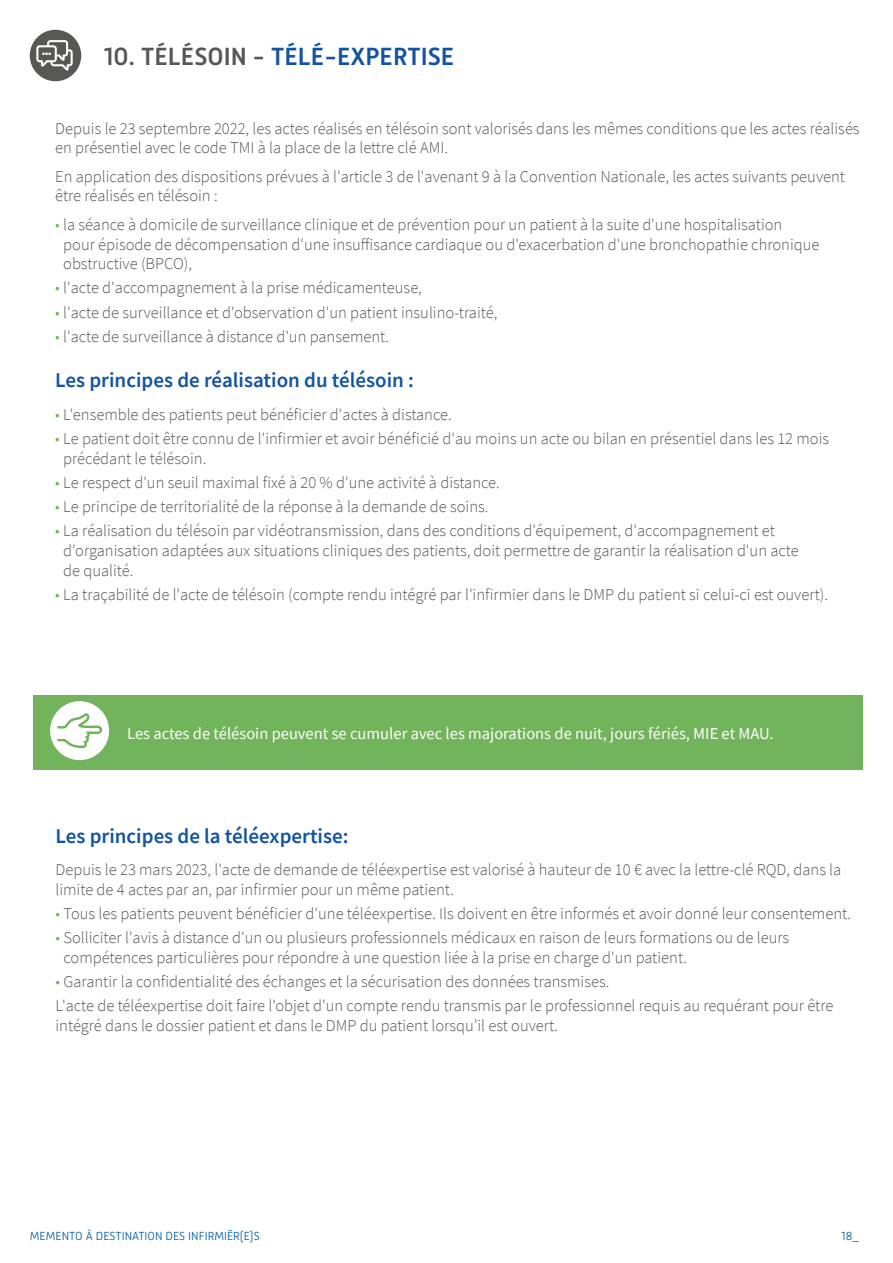
<style>
.page{position:relative;width:893px;height:1263px;background:#fff}
.page>*{position:absolute;margin:0;border:0;box-sizing:border-box;transform-origin:0 0}
.t1{font:500 25.5px "Mic 32 New";color:#1354a0}
.t2{font:600 21px "Source Sans Pro";color:#1354a0}
.t3{font:300 16.5px/19.8px "Source Sans Pro";color:#575756}
.t4{font:16.5px "Source Sans Pro";color:#fff}
.t5{font:300 12px "Mic 32 New";color:#005da9}
.s1{color:#585758}
.s2{color:#72b45b}
</style>
<div class="page">
<div style="left:30px;top:30px;width:51px;height:51px;background:#575755;border-radius:50%"></div>
<svg style="left:36px;top:40px;width:37px;height:31px"></svg>
<div style="left:34px;top:695px;width:829px;height:75px;background:#72b45b"></div>
<div style="left:50px;top:701px;width:59px;height:59px;background:#fff;border-radius:50%"></div>
<svg style="left:57px;top:713px;width:45px;height:35px"></svg>
<h1 class="t1" style="left:103px;top:42px;width:353px"><span class="s1">10. TÉLÉSOIN -</span> TÉLÉ-EXPERTISE</h1>
<p class="t3" style="left:55px;top:118px;width:806px">Depuis le 23 septembre 2022, les actes réalisés en télésoin sont valorisés dans les mêmes conditions que les actes réalisés en présentiel avec le code TMI à la place de la lettre clé AMI.</p>
<p class="t3" style="left:55px;top:166px;width:791px">En application des dispositions prévues à l'article 3 de l'avenant 9 à la Convention Nationale, les actes suivants peuvent être réalisés en télésoin :</p>
<p class="t3" style="left:63px;top:214px;width:758px;text-indent:-8px"><span class="s2">•</span> la séance à domicile de surveillance clinique et de prévention pour un patient à la suite d'une hospitalisation<br>pour épisode de décompensation d'une insuffisance cardiaque ou d'exacerbation d'une bronchopathie chronique obstructive (BPCO),</p>
<p class="t3" style="left:55px;top:278px;width:368px"><span class="s2">•</span> l'acte d'accompagnement à la prise médicamenteuse,</p>
<p class="t3" style="left:55px;top:302px;width:444px"><span class="s2">•</span> l'acte de surveillance et d'observation d'un patient insulino-traité,</p>
<p class="t3" style="left:55px;top:326px;width:335px"><span class="s2">•</span> l'acte de surveillance à distance d'un pansement.</p>
<p class="t2" style="left:55px;top:367px;width:360px">Les principes de réalisation du télésoin :</p>
<p class="t3" style="left:55px;top:405px;width:398px"><span class="s2">•</span> L'ensemble des patients peut bénéficier d'actes à distance.</p>
<p class="t3" style="left:63px;top:429px;width:767px;text-indent:-8px"><span class="s2">•</span> Le patient doit être connu de l'infirmier et avoir bénéficié d'au moins un acte ou bilan en présentiel dans les 12 mois précédant le télésoin.</p>
<p class="t3" style="left:55px;top:472px;width:446px"><span class="s2">•</span> Le respect d'un seuil maximal fixé à 20 % d'une activité à distance.</p>
<p class="t3" style="left:55px;top:497px;width:435px"><span class="s2">•</span> Le principe de territorialité de la réponse à la demande de soins.</p>
<p class="t3" style="left:63px;top:521px;width:737px;text-indent:-8px"><span class="s2">•</span> La réalisation du télésoin par vidéotransmission, dans des conditions d'équipement, d'accompagnement et d'organisation adaptées aux situations cliniques des patients, doit permettre de garantir la réalisation d'un acte de qualité.</p>
<p class="t3" style="left:55px;top:584px;width:774px"><span class="s2">•</span> La traçabilité de l'acte de télésoin (compte rendu intégré par l'infirmier dans le DMP du patient si celui-ci est ouvert).</p>
<p class="t4" style="left:127px;top:723px;width:648px">Les actes de télésoin peuvent se cumuler avec les majorations de nuit, jours fériés, MIE et MAU.</p>
<p class="t2" style="left:56px;top:822px;width:295px">Les principes de la téléexpertise:</p>
<p class="t3" style="left:56px;top:860px;width:787px">Depuis le 23 mars 2023, l'acte de demande de téléexpertise est valorisé à hauteur de 10 € avec la lettre-clé RQD, dans la limite de 4 actes par an, par infirmier pour un même patient.</p>
<p class="t3" style="left:56px;top:904px;width:797px"><span class="s2">•</span> Tous les patients peuvent bénéficier d'une téléexpertise. Ils doivent en être informés et avoir donné leur consentement.</p>
<p class="t3" style="left:63px;top:928px;width:727px;text-indent:-8px"><span class="s2">•</span> Solliciter l'avis à distance d'un ou plusieurs professionnels médicaux en raison de leurs formations ou de leurs compétences particulières pour répondre à une question liée à la prise en charge d'un patient.</p>
<p class="t3" style="left:56px;top:970px;width:779px;line-height:24px"><span class="s2">•</span> Garantir la confidentialité des échanges et la sécurisation des données transmises.<br>L'acte de téléexpertise doit faire l'objet d'un compte rendu transmis par le professionnel requis au requérant pour être</p>
<p class="t3" style="left:56px;top:1016px;width:504px">intégré dans le dossier patient et dans le DMP du patient lorsqu’il est ouvert.</p>
<p class="t5" style="left:30px;top:1229px;width:231px">MEMENTO À DESTINATION DES INFIRMIĒR(E)S</p>
<p class="t5" style="left:841px;top:1229px;width:19px">18_</p>
</div>
